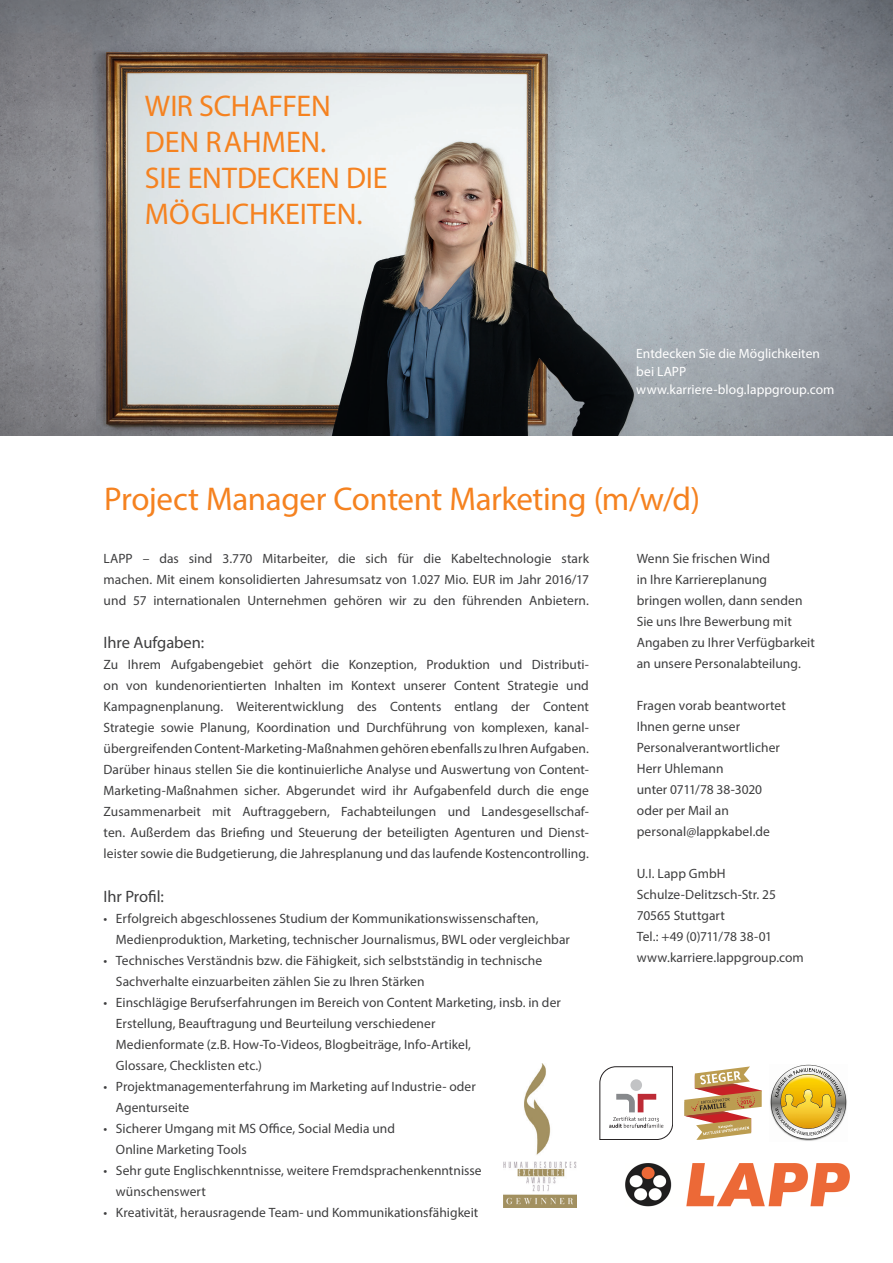
<style>
.page{position:relative;width:893px;height:1263px;background:#fff}
.page>*{position:absolute;margin:0;border:0;box-sizing:border-box;transform-origin:0 0}
.t1{font:33px "Myriad Pro";letter-spacing:-.01em;color:#f58220}
.t2{font:30px "Myriad Pro";letter-spacing:-.005em;color:#f58220}
.t3{font:16.5px "Myriad Pro";letter-spacing:-.005em;color:#3e3e3f}
.t4{font:13.5px/21px "Myriad Pro";letter-spacing:.005em;color:#3e3e3f}
.t5{font:13.5px "Myriad Pro";letter-spacing:.005em;color:#fff}
.t6{font:13.5px "Myriad Pro";letter-spacing:-.02em;color:#3e3e3f}
</style>
<div class="page">
<img style="left:0;top:0;width:893px;height:436px">
<img style="left:625px;top:1163px;width:225px;height:44px">
<svg style="left:600px;top:1066px;width:73px;height:74px"></svg>
<svg style="left:684px;top:1066px;width:78px;height:74px"></svg>
<img style="left:770px;top:1064px;width:77px;height:77px">
<img style="left:503px;top:1063px;width:73px;height:144px">
<p class="t2" style="left:145px;top:88px;width:188px">WIR SCHAFFEN</p>
<p class="t2" style="left:145px;top:124px;width:183px">DEN RAHMEN.</p>
<p class="t2" style="left:145px;top:160px;width:244px">SIE ENTDECKEN DIE</p>
<p class="t2" style="left:145px;top:196px;width:219px">MÖGLICHKEITEN.</p>
<p class="t5" style="left:636px;top:345px;width:185px">Entdecken Sie die Möglichkeiten</p>
<p class="t5" style="left:636px;top:363px;width:51px">bei LAPP</p>
<p class="t5" style="left:636px;top:381px;width:200px">www.karriere-blog.lappgroup.com</p>
<p class="t1" style="left:104px;top:478px;width:597px">Project Manager Content Marketing (m/w/d)</p>
<p class="t4" style="left:637px;top:548px;width:135px">Wenn Sie frischen Wind</p>
<p class="t4" style="left:637px;top:569px;width:132px">in Ihre Karriereplanung</p>
<p class="t4" style="left:637px;top:590px;width:180px">bringen wollen, dann senden<br>Sie uns Ihre Bewerbung mit<br>Angaben zu Ihrer Verfügbarkeit an unsere Personalabteilung.</p>
<p class="t4" style="left:637px;top:695px;width:151px">Fragen vorab beantwortet</p>
<p class="t4" style="left:637px;top:716px;width:105px">Ihnen gerne unser</p>
<p class="t4" style="left:637px;top:737px;width:145px">Personalverantwortlicher</p>
<p class="t4" style="left:637px;top:758px;width:88px">Herr Uhlemann</p>
<p class="t4" style="left:637px;top:779px;width:127px">unter 0711/78 38-3020</p>
<p class="t4" style="left:637px;top:800px;width:94px">oder per Mail an</p>
<p class="t4" style="left:637px;top:821px;width:135px">personal@lappkabel.de</p>
<p class="t4" style="left:637px;top:863px;width:90px">U.I. Lapp GmbH</p>
<p class="t4" style="left:637px;top:884px;width:141px">Schulze-Delitzsch-Str. 25</p>
<p class="t4" style="left:637px;top:905px;width:90px">70565 Stuttgart</p>
<p class="t6" style="left:637px;top:928px;width:137px">Tel.: +49 (0)711/78 38-01</p>
<p class="t4" style="left:637px;top:947px;width:169px">www.karriere.lappgroup.com</p>
<p class="t4" style="left:104px;top:548px;width:487px">LAPP – das sind 3.770 Mitarbeiter, die sich für die Kabeltechnologie stark</p>
<p class="t4" style="left:104px;top:569px;width:487px">machen. Mit einem konsolidierten Jahresumsatz von 1.027 Mio. EUR im Jahr 2016/17 und 57 internationalen Unternehmen gehören wir zu den führenden Anbietern.</p>
<p class="t3" style="left:104px;top:633px;width:102px">Ihre Aufgaben:</p>
<p class="t4" style="left:104px;top:654px;width:487px">Zu Ihrem Aufgabengebiet gehört die Konzeption, Produktion und Distributi&shy;on von kundenorientierten Inhalten im Kontext unserer Content Strategie und</p>
<p class="t4" style="left:104px;top:696px;width:487px">Kampagnenplanung. Weiterentwicklung des Contents entlang der Content</p>
<p class="t4" style="left:104px;top:717px;width:487px">Strategie sowie Planung, Koordination und Durchführung von komplexen, kanal-</p>
<p class="t4" style="left:104px;top:738px;width:487px">übergreifenden Content-Marketing-Maßnahmen gehören ebenfalls zu Ihren Aufgaben.<br>Darüber hinaus stellen Sie die kontinuierliche Analyse und Auswertung von Content-</p>
<p class="t4" style="left:104px;top:780px;width:487px">Marketing-Maßnahmen sicher. Abgerundet wird ihr Aufgabenfeld durch die enge</p>
<p class="t4" style="left:104px;top:801px;width:487px">Zusammenarbeit mit Auftraggebern, Fachabteilungen und Landesgesellschaf&shy;ten. Außerdem das Briefing und Steuerung der beteiligten Agenturen und Dienst-</p>
<p class="t4" style="left:104px;top:843px;width:487px">leister sowie die Budgetierung, die Jahresplanung und das laufende Kostencontrolling.</p>
<p class="t3" style="left:104px;top:886px;width:62px">Ihr Profil:</p>
<p class="t4" style="left:116px;top:908px;width:455px;text-indent:-12px">• Erfolgreich abgeschlossenes Studium der Kommunikationswissenschaften,<br>Medienproduktion, Marketing, technischer Journalismus, BWL oder vergleichbar</p>
<p class="t4" style="left:116px;top:950px;width:428px;text-indent:-12px">• Technisches Verständnis bzw. die Fähigkeit, sich selbstständig in technische<br>Sachverhalte einzuarbeiten zählen Sie zu Ihren Stärken</p>
<p class="t4" style="left:116px;top:992px;width:446px;text-indent:-12px">• Einschlägige Berufserfahrungen im Bereich von Content Marketing, insb. in der Erstellung, Beauftragung und Beurteilung verschiedener<br>Medienformate (z.B. How-To-Videos, Blogbeiträge, Info-Artikel,<br>Glossare, Checklisten etc.)</p>
<p class="t4" style="left:116px;top:1076px;width:361px;text-indent:-12px">• Projektmanagementerfahrung im Marketing auf Industrie- oder<br>Agenturseite</p>
<p class="t4" style="left:116px;top:1118px;width:281px;text-indent:-12px">• Sicherer Umgang mit MS Office, Social Media und<br>Online Marketing Tools</p>
<p class="t4" style="left:116px;top:1160px;width:367px;text-indent:-12px">• Sehr gute Englischkenntnisse, weitere Fremdsprachenkenntnisse wünschenswert</p>
<p class="t4" style="left:104px;top:1202px;width:376px">• Kreativität, herausragende Team- und Kommunikationsfähigkeit</p>
</div>
